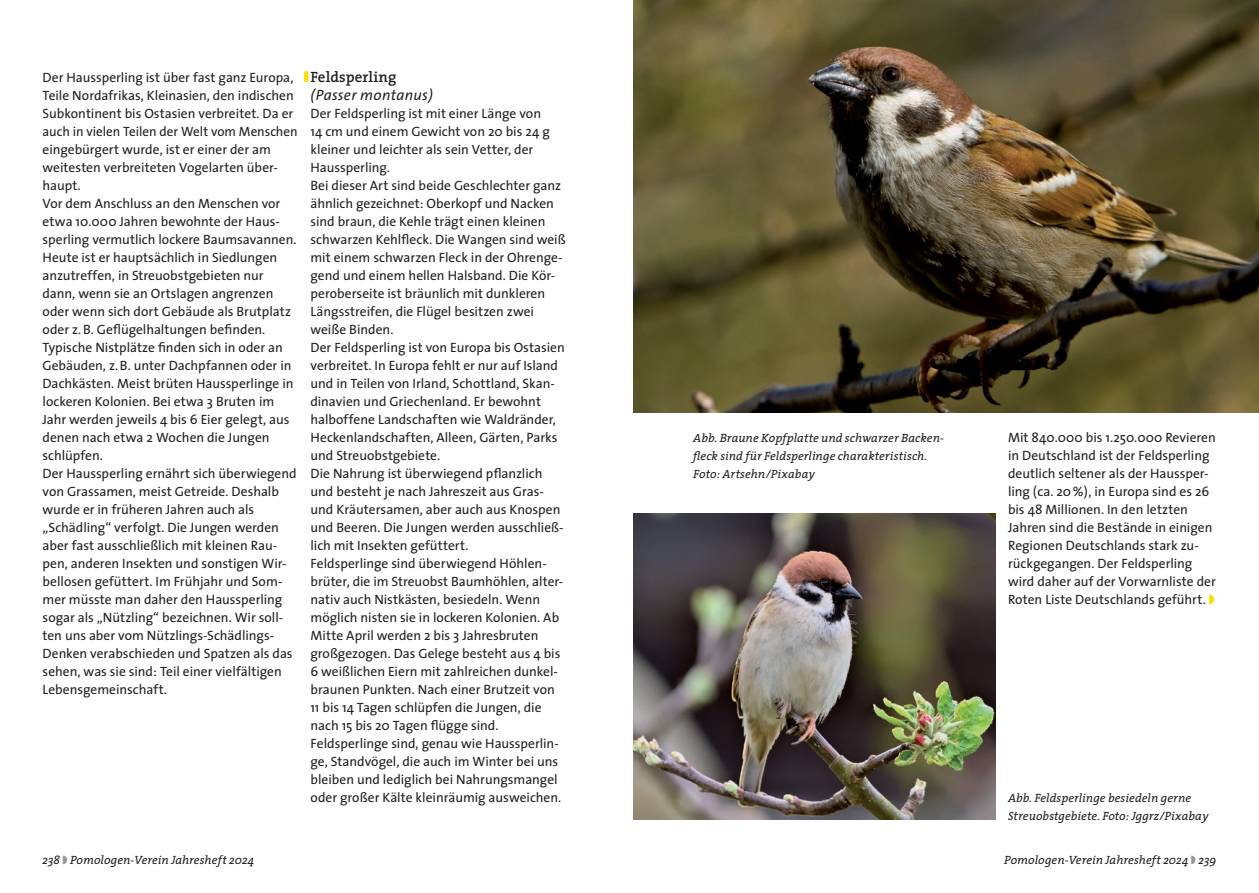
<style>
.page{position:relative;width:1259px;height:893px;background:#fff}
.page>*{position:absolute;margin:0;border:0;box-sizing:border-box;transform-origin:0 0}
.t1{font:italic 15px "The Sans";letter-spacing:.015em;color:#231f20}
.t2{font:600 15px "The Serif";color:#231f20}
.t3{font:13.5px/18px "The Sans";color:#231f20}
.t4{font:italic 12px/18px "The Serif";letter-spacing:.005em;color:#231f20}
.s1{color:#ffdc01}
.s2{color:#939598}
</style>
<div class="page">
<svg style="left:304px;top:71px;width:4px;height:11px"></svg>
<img style="left:634px;top:0;width:625px;height:412px">
<img style="left:634px;top:514px;width:361px;height:306px">
<p class="t3" style="left:43px;top:68px;width:257px">Der Haussperling ist über fast ganz Europa, Teile Nordafrikas, Kleinasien, den indischen Subkontinent bis Ostasien verbreitet. Da er auch in vielen Teilen der Welt vom Menschen eingebürgert wurde, ist er einer der am weitesten verbreiteten Vogelarten über&shy;haupt.<br>Vor dem Anschluss an den Menschen vor etwa 10.000 Jahren bewohnte der Haus&shy;sperling vermutlich lockere Baumsavannen.<br>Heute ist er hauptsächlich in Siedlungen anzutreffen, in Streuobstgebieten nur dann, wenn sie an Ortslagen angrenzen oder wenn sich dort Gebäude als Brutplatz oder z.B. Geflügelhaltungen befinden.<br>Typische Nistplätze finden sich in oder an Gebäuden, z.B. unter Dachpfannen oder in Dachkästen. Meist brüten Haussperlinge in lockeren Kolonien. Bei etwa 3 Bruten im Jahr werden jeweils 4 bis 6 Eier gelegt, aus denen nach etwa 2 Wochen die Jungen schlüpfen.<br>Der Haussperling ernährt sich überwiegend von Grassamen, meist Getreide. Deshalb wurde er in früheren Jahren auch als „Schädling“ verfolgt. Die Jungen werden aber fast ausschließlich mit kleinen Rau&shy;pen, anderen Insekten und sonstigen Wir&shy;bellosen gefüttert. Im Frühjahr und Som&shy;mer müsste man daher den Haussperling sogar als „Nützling“ bezeichnen. Wir soll&shy;ten uns aber vom Nützlings-Schädlings-Denken verabschieden und Spatzen als das sehen, was sie sind: Teil einer vielfältigen Lebensgemeinschaft.</p>
<p class="t2" style="left:310px;top:64px;width:87px">Feldsperling</p>
<p class="t1" style="left:310px;top:82px;width:124px">(Passer montanus)</p>
<p class="t3" style="left:310px;top:104px;width:257px">Der Feldsperling ist mit einer Länge von<br>14 cm und einem Gewicht von 20 bis 24 g kleiner und leichter als sein Vetter, der Haussperling.<br>Bei dieser Art sind beide Geschlechter ganz ähnlich gezeichnet: Oberkopf und Nacken sind braun, die Kehle trägt einen kleinen schwarzen Kehlfleck. Die Wangen sind weiß mit einem schwarzen Fleck in der Ohrenge&shy;gend und einem hellen Halsband. Die Kör&shy;peroberseite ist bräunlich mit dunkleren Längsstreifen, die Flügel besitzen zwei weiße Binden.<br>Der Feldsperling ist von Europa bis Ostasien verbreitet. In Europa fehlt er nur auf Island und in Teilen von Irland, Schottland, Skan&shy;dinavien und Griechenland. Er bewohnt halboffene Landschaften wie Waldränder, Heckenlandschaften, Alleen, Gärten, Parks und Streuobstgebiete.<br>Die Nahrung ist überwiegend pflanzlich und besteht je nach Jahreszeit aus Gras&shy;und Kräutersamen, aber auch aus Knospen und Beeren. Die Jungen werden ausschließ&shy;lich mit Insekten gefüttert.<br>Feldsperlinge sind überwiegend Höhlen&shy;brüter, die im Streuobst Baumhöhlen, alter&shy;nativ auch Nistkästen, besiedeln. Wenn möglich nisten sie in lockeren Kolonien. Ab Mitte April werden 2 bis 3 Jahresbruten großgezogen. Das Gelege besteht aus 4 bis 6 weißlichen Eiern mit zahlreichen dunkel&shy;braunen Punkten. Nach einer Brutzeit von 11 bis 14 Tagen schlüpfen die Jungen, die nach 15 bis 20 Tagen flügge sind.<br>Feldsperlinge sind, genau wie Haussperlin&shy;ge, Standvögel, die auch im Winter bei uns bleiben und lediglich bei Nahrungsmangel oder großer Kälte kleinräumig ausweichen.</p>
<p class="t4" style="left:693px;top:428px;width:252px">Abb. Braune Kopfplatte und schwarzer Backen&shy;fleck sind für Feldsperlinge charakteristisch.<br>Foto: Artsehn/Pixabay</p>
<p class="t3" style="left:1008px;top:428px;width:209px">Mit 840.000 bis 1.250.000 Revieren in Deutschland ist der Feldsperling deutlich seltener als der Haussper&shy;ling (ca. 20%), in Europa sind es 26 bis 48 Millionen. In den letzten Jahren sind die Bestände in einigen Regionen Deutschlands stark zu&shy;rückgegangen. Der Feldsperling wird daher auf der Vorwarnliste der Roten Liste Deutschlands geführt. <span class="s1">◗</span></p>
<p class="t4" style="left:1008px;top:788px;width:202px">Abb. Feldsperlinge besiedeln gerne<br>Streuobstgebiete. Foto: Jggrz/Pixabay</p>
<p class="t4" style="left:43px;top:850px;width:213px">238 <span class="s2">◗</span> Pomologen-Verein Jahresheft 2024</p>
<p class="t4" style="left:1004px;top:850px;width:214px">Pomologen-Verein Jahresheft 2024 <span class="s2">◗</span> 239</p>
</div>
